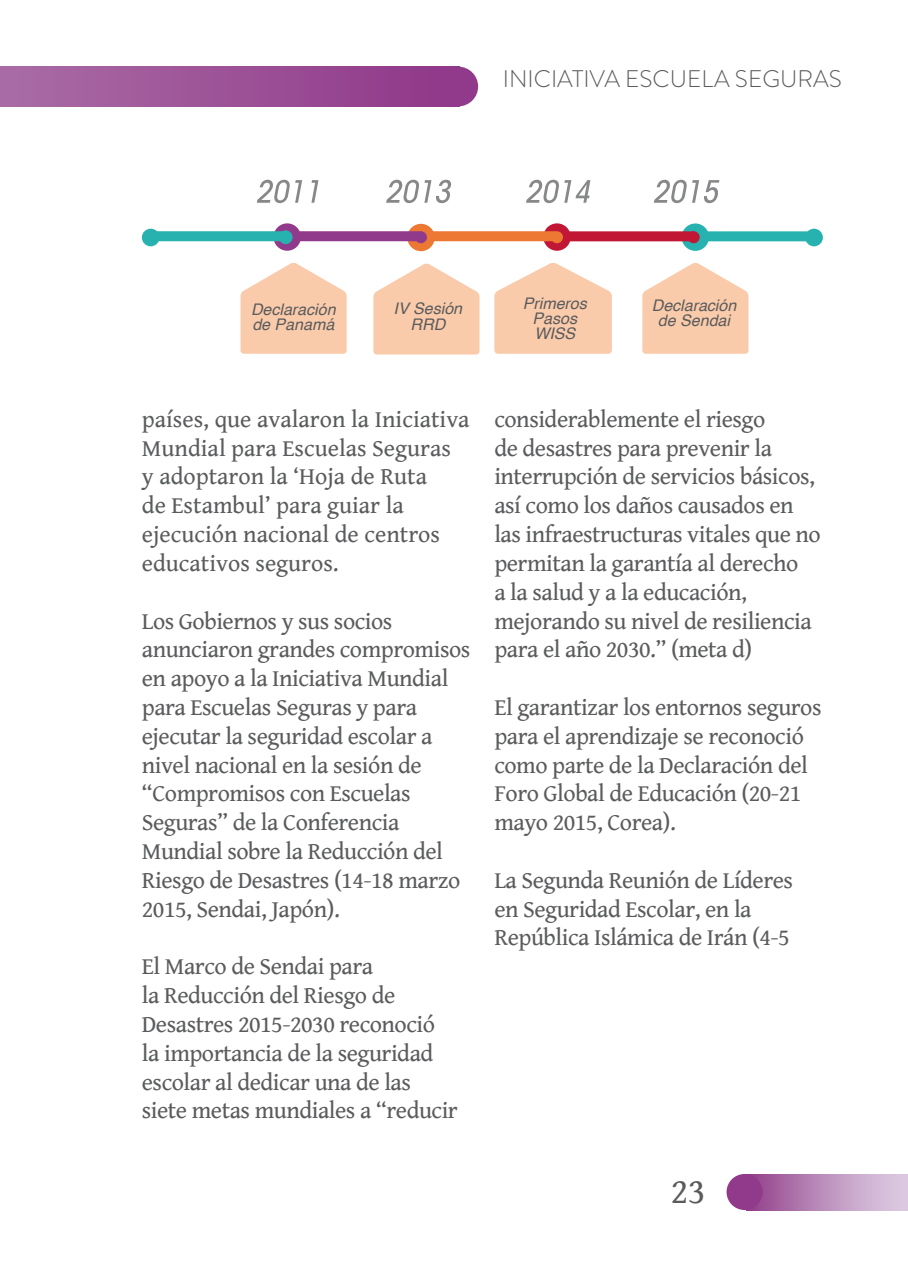
<style>
.page{position:relative;width:908px;height:1282px;background:#fff}
.page>*{position:absolute;margin:0;border:0;box-sizing:border-box;transform-origin:0 0}
.t1{font:36px "Gentium Book Basic";color:#5a5b5d}
.t2{font:24px/28.8px "Gentium Book Basic";letter-spacing:-.02em;color:#5a5b5d}
.t3{font:24px/28.8px "Gentium Book Basic";color:#5a5b5d}
.t4{font:300 24px "Brandon Grotesque";color:#5a5b5d}
.t5{font:italic 16px/15.2px "Helvetica";color:#5a5b5d;text-align:center}
</style>
<div class="page">
<div style="left:0;top:67px;width:459px;height:39px;background:linear-gradient(to right,#aa6ca5,#903789)"></div>
<div style="left:438px;top:67px;width:40px;height:39px;background:#913a8b;border-radius:50%"></div>
<div style="left:746px;top:1173px;width:161px;height:36px;background:linear-gradient(to right,#94448e,#e2d6e8)"></div>
<div style="left:726px;top:1173px;width:36px;height:36px;background:#913a8b;border-radius:50%"></div>
<svg style="left:240px;top:263px;width:106px;height:91px"></svg>
<svg style="left:373px;top:263px;width:106px;height:91px"></svg>
<svg style="left:494px;top:263px;width:117px;height:91px"></svg>
<svg style="left:642px;top:263px;width:106px;height:91px"></svg>
<div style="left:142px;top:229px;width:17px;height:17px;background:#27b2af;border-radius:50%"></div>
<div style="left:804px;top:229px;width:18px;height:17px;background:#27b2af;border-radius:50%"></div>
<svg style="left:273px;top:223px;width:28px;height:28px"></svg>
<div style="left:407px;top:224px;width:27px;height:27px;background:#ed7834;border-radius:50%"></div>
<div style="left:288px;top:231px;width:133px;height:10px;background:#913a8b"></div>
<div style="left:690px;top:231px;width:123px;height:10px;background:#27b2af"></div>
<div style="left:681px;top:223px;width:27px;height:28px;background:#27b2af;border-radius:50%"></div>
<div style="left:556px;top:231px;width:138px;height:10px;background:#c11634"></div>
<div style="left:543px;top:223px;width:27px;height:28px;background:#c11634;border-radius:50%"></div>
<div style="left:420px;top:231px;width:136px;height:10px;background:#ed7834"></div>
<div style="left:415px;top:231px;width:12px;height:12px;background:#913a8b;border-radius:50%"></div>
<div style="left:551px;top:231px;width:11px;height:12px;background:#ed7834;border-radius:50%"></div>
<svg style="left:257px;top:180px;width:45px;height:23px"></svg>
<svg style="left:311px;top:180px;width:7px;height:23px"></svg>
<svg style="left:386px;top:180px;width:65px;height:23px"></svg>
<svg style="left:526px;top:180px;width:64px;height:23px"></svg>
<svg style="left:654px;top:180px;width:65px;height:23px"></svg>
<div style="left:687px;top:231px;width:12px;height:12px;background:#c11634;border-radius:50%"></div>
<div style="left:279px;top:230px;width:13px;height:14px;background:#27b2af;border-radius:50%"></div>
<div style="left:153px;top:231px;width:132px;height:10px;background:#27b2af"></div>
<p class="t4" style="left:502px;top:62px;width:340px">INICIATIVA ESCUELA SEGURAS</p>
<p class="t5" style="left:251px;top:302px;width:86px;text-align:left">Declaración de Panamá</p>
<p class="t5" style="left:393px;top:301px;width:70px">IV Sesión<br>RRD</p>
<p class="t5" style="left:522px;top:296px;width:65px">Primeros<br>Pasos<br>WISS</p>
<p class="t5" style="left:651px;top:298px;width:86px">Declaración de Sendai</p>
<p class="t3" style="left:142px;top:404px;width:329px">países, que avalaron la Iniciativa<br>Mundial para Escuelas Seguras<br>y adoptaron la ‘Hoja de Ruta<br>de Estambul’ para guiar la ejecución nacional de centros educativos seguros.</p>
<p class="t2" style="left:142px;top:605px;width:330px">Los Gobiernos y sus socios anunciaron grandes compromisos en apoyo a la Iniciativa Mundial para Escuelas Seguras y para ejecutar la seguridad escolar a nivel nacional en la sesión de “Compromisos con Escuelas<br>Seguras” de la Conferencia<br>Mundial sobre la Reducción del<br>Riesgo de Desastres (14-18 marzo<br>2015, Sendai, Japón).</p>
<p class="t2" style="left:142px;top:951px;width:317px">El Marco de Sendai para<br>la Reducción del Riesgo de<br>Desastres 2015-2030 reconoció la importancia de la seguridad escolar al dedicar una de las siete metas mundiales a “reducir</p>
<p class="t2" style="left:494px;top:404px;width:328px">considerablemente el riesgo<br>de desastres para prevenir la interrupción de servicios básicos, así como los daños causados en las infraestructuras vitales que no permitan la garantía al derecho<br>a la salud y a la educación, mejorando su nivel de resiliencia para el año 2030.” (meta d)</p>
<p class="t2" style="left:494px;top:692px;width:328px">El garantizar los entornos seguros para el aprendizaje se reconoció como parte de la Declaración del<br>Foro Global de Educación (20-21 mayo 2015, Corea).</p>
<p class="t2" style="left:494px;top:864px;width:300px">La Segunda Reunión de Líderes en Seguridad Escolar, en la<br>República Islámica de Irán (4-5</p>
<h1 class="t1" style="left:670px;top:1164px;width:36px">23</h1>
</div>
